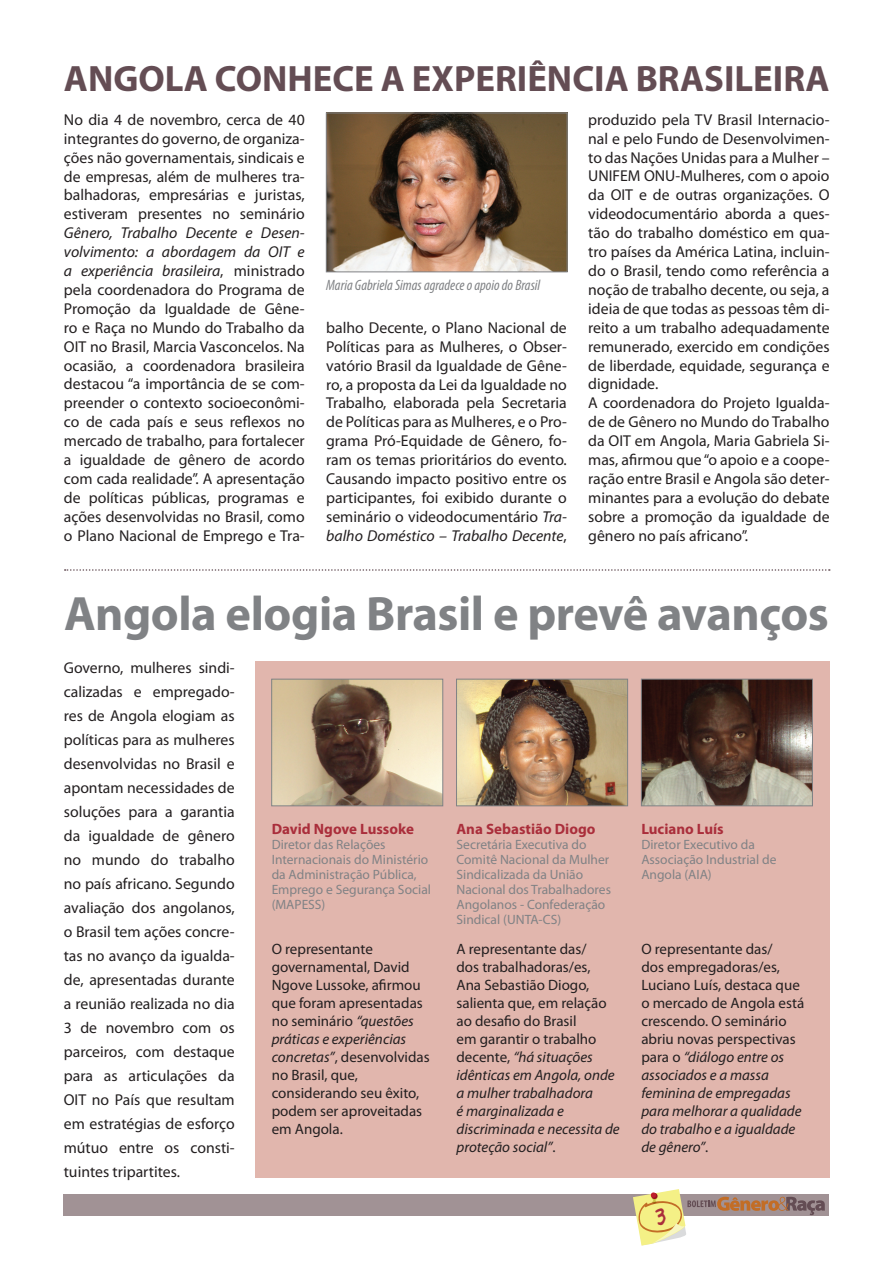
<style>
.page{position:relative;width:893px;height:1263px;background:#fff}
.page>*{position:absolute;margin:0;border:0;box-sizing:border-box;transform-origin:0 0}
.t1{font:700 48.45px "Myriad Pro";letter-spacing:-.01em;color:#808285}
.t2{font:45px "Valerie Hand";color:#aa2e3b}
.t3{font:700 36.75px "Myriad Pro";color:#644d54}
.t4{font:15.75px/18.9px "Myriad Pro";color:#231f20;text-align:justify}
.t5{font:15px/18px "Myriad Pro";color:#231f20}
.t6{font:700 15px "Myriad Pro";color:#aa2e3b}
.t7{font:italic condensed 15px "Myriad Pro";color:#808285}
.t8{font:13.5px/15px "Myriad Pro";color:#808285}
.s1{font-style:italic}
</style>
<div class="page">
<img style="left:328px;top:115px;width:237px;height:155px">
<div style="left:326px;top:113px;width:241px;height:159px;border:1px solid #808285"></div>
<div style="left:64px;top:1194px;width:765px;height:21px;background:#a19295"></div>
<svg style="left:65px;top:569px;width:765px;height:2px"></svg>
<div style="left:255px;top:661px;width:574px;height:517px;background:#e1b6ad"></div>
<img style="left:273px;top:681px;width:168px;height:123px">
<div style="left:271px;top:679px;width:172px;height:127px;border:1px solid #808285"></div>
<img style="left:458px;top:681px;width:168px;height:123px">
<div style="left:456px;top:679px;width:172px;height:127px;border:1px solid #808285"></div>
<img style="left:643px;top:681px;width:168px;height:123px">
<div style="left:641px;top:679px;width:172px;height:127px;border:1px solid #808285"></div>
<svg style="left:633px;top:1189px;width:192px;height:56px"></svg>
<h3 class="t3" style="left:64px;top:55px;width:767px">ANGOLA CONHECE A EXPERIÊNCIA BRASILEIRA</h3>
<p class="t4" style="left:64px;top:110px;width:242px">No dia 4 de novembro, cerca de 40 integrantes do governo, de organiza&shy;ções não governamentais, sindicais e de empresas, além de mulheres tra&shy;balhadoras, empresárias e juristas, estiveram presentes no seminário</p>
<p class="t4" style="left:64px;top:223px;width:242px"><span class="s1">Gênero, Trabalho Decente e Desen&shy;volvimento: a abordagem da OIT e a experiência brasileira</span>, ministrado pela coordenadora do Programa de Promoção da Igualdade de Gêne&shy;ro e Raça no Mundo do Trabalho da OIT no Brasil, Marcia Vasconcelos. Na ocasião, a coordenadora brasileira destacou “a importância de se com&shy;preender o contexto socioeconômi&shy;co de cada país e seus reflexos no mercado de trabalho, para fortalecer a igualdade de gênero de acordo com cada realidade”. A apresentação de políticas públicas, programas e ações desenvolvidas no Brasil, como o Plano Nacional de Emprego e Tra-</p>
<p class="t7" style="left:326px;top:276px;width:216px">Maria Gabriela Simas agradece o apoio do Brasil</p>
<p class="t4" style="left:326px;top:318px;width:242px">balho Decente, o Plano Nacional de Políticas para as Mulheres, o Obser&shy;vatório Brasil da Igualdade de Gêne&shy;ro, a proposta da Lei da Igualdade no Trabalho, elaborada pela Secretaria de Políticas para as Mulheres, e o Pro&shy;grama Pró-Equidade de Gênero, fo&shy;ram os temas prioritários do evento.<br>Causando impacto positivo entre os participantes, foi exibido durante o seminário o videodocumentário <span class="s1">Tra&shy;balho Doméstico – Trabalho Decente</span>,</p>
<p class="t4" style="left:588px;top:110px;width:243px;text-align:left">produzido pela TV Brasil Internacio&shy;nal e pelo Fundo de Desenvolvimen&shy;to das Nações Unidas para a Mulher – UNIFEM ONU-Mulheres, com o apoio da OIT e de outras organizações. O videodocumentário aborda a ques&shy;tão do trabalho doméstico em qua&shy;tro países da América Latina, incluin&shy;do o Brasil, tendo como referência a noção de trabalho decente, ou seja, a ideia de que todas as pessoas têm di&shy;reito a um trabalho adequadamente remunerado, exercido em condições de liberdade, equidade, segurança e dignidade.<br>A coordenadora do Projeto Igualda&shy;de de Gênero no Mundo do Trabalho da OIT em Angola, Maria Gabriela Si&shy;mas, afirmou que “o apoio e a coope&shy;ração entre Brasil e Angola são deter&shy;minantes para a evolução do debate sobre a promoção da igualdade de gênero no país africano”.</p>
<h1 class="t1" style="left:64px;top:582px;width:766px">Angola elogia Brasil e prevê avanços</h1>
<p class="t4" style="left:64px;top:655px;width:172px;line-height:24px">Governo, mulheres sindi&shy;calizadas e empregado&shy;res de Angola elogiam as políticas para as mulheres desenvolvidas no Brasil e apontam necessidades de soluções para a garantia da igualdade de gênero no mundo do trabalho no país africano. Segundo avaliação dos angolanos, o Brasil tem ações concre&shy;tas no avanço da igualda&shy;de, apresentadas durante a reunião realizada no dia 3 de novembro com os parceiros, com destaque para as articulações da OIT no País que resultam em estratégias de esforço mútuo entre os consti&shy;tuintes tripartites.</p>
<p class="t6" style="left:272px;top:819px;width:144px">David Ngove Lussoke</p>
<p class="t8" style="left:272px;top:837px;width:161px">Diretor das Relações<br>Internacionais do Ministério da Administração Pública,<br>Emprego e Segurança Social (MAPESS)</p>
<p class="t6" style="left:456px;top:819px;width:140px">Ana Sebastião Diogo</p>
<p class="t8" style="left:456px;top:837px;width:156px">Secretária Executiva do<br>Comitê Nacional da Mulher<br>Sindicalizada da União<br>Nacional dos Trabalhadores<br>Angolanos - Confederação<br>Sindical (UNTA-CS)</p>
<p class="t5" style="left:456px;top:940px;width:165px">A representante das/<br>dos trabalhadoras/es,<br>Ana Sebastião Diogo, salienta que, em relação ao desafio do Brasil<br>em garantir o trabalho decente, <span class="s1">“há situações idênticas em Angola, onde a mulher trabalhadora<br>é marginalizada e discriminada e necessita de proteção social”</span>.</p>
<p class="t6" style="left:641px;top:819px;width:84px">Luciano Luís</p>
<p class="t8" style="left:641px;top:837px;width:137px">Diretor Executivo da<br>Associação Industrial de<br>Angola (AIA)</p>
<p class="t5" style="left:272px;top:940px;width:160px">O representante governamental, David<br>Ngove Lussoke, afirmou que foram apresentadas no seminário <span class="s1">“questões práticas e experiências concretas”</span>, desenvolvidas no Brasil, que, considerando seu êxito, podem ser aproveitadas em Angola.</p>
<p class="t5" style="left:641px;top:940px;width:164px">O representante das/<br>dos empregadoras/es,<br>Luciano Luís, destaca que o mercado de Angola está crescendo. O seminário abriu novas perspectivas para o <span class="s1">“diálogo entre os associados e a massa feminina de empregadas para melhorar a qualidade do trabalho e a igualdade de gênero”</span>.</p>
<h2 class="t2" style="left:655px;top:1183px;width:13px">3</h2>
</div>
